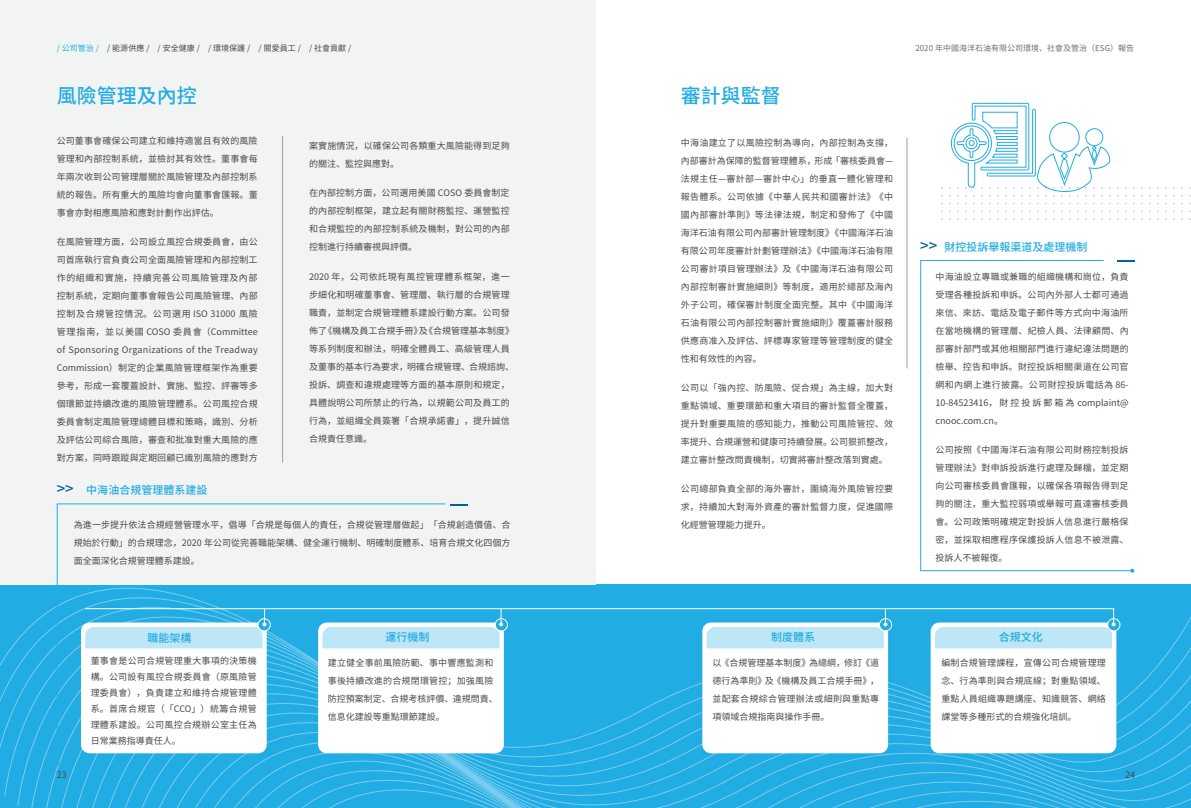
<style>
.page{position:relative;width:1191px;height:808px;background:#fff}
.page>*{position:absolute;margin:0;border:0;box-sizing:border-box;transform-origin:0 0}
.t1{font:500 20px "Source Han Sans CN";color:#22ace4}
.t2{font:500 11px "Source Han Sans CN";color:#22ace4}
.t3{font:9px/18px "Source Han Sans CN";letter-spacing:.015em;color:#4c4948;text-align:justify}
.t4{font:8px "Source Han Sans CN";color:#4c4948}
.t5{font:8px "Source Han Sans CN";color:#727171}
.s1{color:#22ace4}
.s2{font-size:15px;color:#0061a3}
</style>
<div class="page">
<svg style="left:0;top:577px;width:1191px;height:231px;background:#2eb0e5"></svg>
<div style="left:0;top:0;width:595px;height:584px;background:#f2f3f3"></div>
<hr style="left:282px;top:136px;width:1px;height:326px;background:#9fa0a0">
<hr style="left:906px;top:138px;width:1px;height:230px;background:#9fa0a0">
<svg style="left:920px;top:260px;width:213px;height:312px"></svg>
<svg style="left:1130px;top:569px;width:4px;height:4px"></svg>
<svg style="left:1117px;top:260px;width:17px;height:2px"></svg>
<svg style="left:56px;top:503px;width:390px;height:261px"></svg>
<svg style="left:55px;top:761px;width:4px;height:4px"></svg>
<svg style="left:451px;top:504px;width:17px;height:1px"></svg>
<div style="left:81px;top:622px;width:186px;height:131px;background:#fff;border-radius:9px"></div>
<div style="left:318px;top:622px;width:186px;height:131px;background:#fff;border-radius:9px"></div>
<div style="left:702px;top:622px;width:186px;height:131px;background:#fff;border-radius:9px"></div>
<div style="left:930px;top:622px;width:186px;height:131px;background:#fff;border-radius:9px"></div>
<div style="left:935px;top:627px;width:177px;height:21px;background:#bde6f7"></div>
<svg style="left:258px;top:619px;width:12px;height:12px"></svg>
<div style="left:258px;top:618px;width:13px;height:13px;border:1px solid #fff;border-radius:50%"></div>
<div style="left:495px;top:619px;width:12px;height:12px;background:#22ace4;border-radius:50%"></div>
<div style="left:495px;top:618px;width:13px;height:13px;border:1px solid #fff;border-radius:50%"></div>
<svg style="left:879px;top:619px;width:12px;height:12px"></svg>
<div style="left:879px;top:618px;width:13px;height:13px;border:1px solid #fff;border-radius:50%"></div>
<svg style="left:1107px;top:619px;width:13px;height:12px"></svg>
<div style="left:1107px;top:618px;width:13px;height:13px;border:1px solid #fff;border-radius:50%"></div>
<svg style="left:949px;top:102px;width:162px;height:95px"></svg>
<hr style="left:85px;top:608px;width:1029px;height:1px;background:#fff">
<svg style="left:85px;top:608px;width:181px;height:40px;background:#95d7f2"></svg>
<svg style="left:322px;top:608px;width:181px;height:40px;background:#92d5f1"></svg>
<svg style="left:706px;top:608px;width:181px;height:40px;background:#92d6f1"></svg>
<svg style="left:1111px;top:608px;width:4px;height:18px"></svg>
<p class="t4" style="left:57px;top:43px;width:296px"><span class="s1">/ 公司管治 /</span> / 能源供應 / / 安全健康 / / 環境保護 / / 關愛員工 / / 社會貢獻 /</p>
<p class="t5" style="left:915px;top:44px;width:220px">2020 年中國海洋石油有限公司環境、社會及管治（ESG）報告</p>
<h1 class="t1" style="left:57px;top:85px;width:141px">風險管理及內控</h1>
<h1 class="t1" style="left:681px;top:85px;width:101px">審計與監督</h1>
<p class="t3" style="left:57px;top:132px;width:202px">公司董事會確保公司建立和維持適當且有效的風險管理和內部控制系統，並檢討其有效性。董事會每年兩次收到公司管理層關於風險管理及內部控制系統的報告。所有重大的風險均會向董事會匯報。董事會亦對相應風險和應對計劃作出評估。</p>
<p class="t3" style="left:57px;top:233px;width:202px">在風險管理方面，公司設立風控合規委員會，由公司首席執行官負責公司全面風險管理和內部控制工作的組織和實施，持續完善公司風險管理及內部控制系統，定期向董事會報告公司風險管理、內部控制及合規管控情況。公司選用 ISO 31000 風險管理指南，並以美國 COSO 委員會（Committee of Sponsoring Organizations of the Treadway Commission）制定的企業風險管理框架作為重要參考，形成一套覆蓋設計、實施、監控、評審等多個環節並持續改進的風險管理體系。公司風控合規委員會制定風險管理總體目標和策略，識別、分析及評估公司綜合風險，審查和批准對重大風險的應對方案，同時跟蹤與定期回顧已識別風險的應對方</p>
<p class="t3" style="left:309px;top:137px;width:202px">案實施情況，以確保公司各類重大風險能得到足夠的關注、監控與應對。</p>
<p class="t3" style="left:309px;top:184px;width:202px">在內部控制方面，公司選用美國 COSO 委員會制定的內部控制框架，建立起有關財務監控、運營監控和合規監控的內部控制系統及機制，對公司的內部控制進行持續審視與評價。</p>
<p class="t3" style="left:309px;top:267px;width:206px;text-align:left">2020 年，公司依託現有風控管理體系框架，進一步細化和明確董事會、管理層、執行層的合規管理職責，並制定合規管理體系建設行動方案。公司發佈了《機構及員工合規手冊》及《合規管理基本制度》等系列制度和辦法，明確全體員工、高級管理人員及董事的基本行為要求，明確合規管理、合規諮詢、投訴、調查和違規處理等方面的基本原則和規定，具體說明公司所禁止的行為，以規範公司及員工的行為，並組織全員簽署「合規承諾書」，提升誠信合規責任意識。</p>
<p class="t2" style="left:57px;top:484px;width:152px"><span class="s2">&gt;&gt;</span> 中海油合規管理體系建設</p>
<p class="t3" style="left:74px;top:515px;width:438px">為進一步提升依法合規經營管理水平，倡導「合規是每個人的責任，合規從管理層做起」「合規創造價值、合規始於行動」的合規理念，2020 年公司從完善職能架構、健全運行機制、明確制度體系、培育合規文化四個方面全面深化合規管理體系建設。</p>
<p class="t3" style="left:681px;top:134px;width:214px">中海油建立了以風險控制為導向，內部控制為支撐，內部審計為保障的監督管理體系，形成「審核委員會—法規主任—審計部—審計中心」的垂直一體化管理和報告體系。公司依據《中華人民共和國審計法》《中國內部審計準則》等法律法規，制定和發佈了《中國海洋石油有限公司內部審計管理制度》《中國海洋石油有限公司年度審計計劃管理辦法》《中國海洋石油有限公司審計項目管理辦法》及《中國海洋石油有限公司內部控制審計實施細則》等制度，適用於總部及海內外子公司，確保審計制度全面完整。其中《中國海洋石油有限公司內部控制審計實施細則》覆蓋審計服務供應商准入及評估、評標專家管理等管理制度的健全性和有效性的內容。</p>
<p class="t3" style="left:681px;top:379px;width:214px">公司以「強內控、防風險、促合規」為主線，加大對重點領域、重要環節和重大項目的審計監督全覆蓋，提升對重要風險的感知能力，推動公司風險管控、效率提升、合規運營和健康可持續發展。公司狠抓整改，建立審計整改問責機制，切實將審計整改落到實處。</p>
<p class="t3" style="left:681px;top:480px;width:214px">公司總部負責全部的海外審計，圍繞海外風險管控要求，持續加大對海外資產的審計監督力度，促進國際化經營管理能力提升。</p>
<p class="t2" style="left:920px;top:241px;width:169px"><span class="s2">&gt;&gt;</span> 財控投訴舉報渠道及處理機制</p>
<p class="t3" style="left:935px;top:268px;width:195px">中海油設立專職或兼職的組織機構和崗位，負責受理各種投訴和申訴。公司內外部人士都可通過來信、來訪、電話及電子郵件等方式向中海油所在當地機構的管理層、紀檢人員、法律顧問、內部審計部門或其他相關部門進行違紀違法問題的檢舉、控告和申訴。財控投訴相關渠道在公司官網和內網上進行披露。公司財控投訴電話為 86- 10-84523416，財控投訴郵箱為 complaint@ cnooc.com.cn。</p>
<p class="t3" style="left:935px;top:441px;width:195px">公司按照《中國海洋石油有限公司財務控制投訴管理辦法》對申訴投訴進行處理及歸檔，並定期向公司審核委員會匯報，以確保各項報告得到足夠的關注，重大監控弱項或舉報可直達審核委員會。公司政策明確規定對投訴人信息進行嚴格保密，並採取相應程序保護投訴人信息不被泄露、投訴人不被報復。</p>
<p class="t2" style="left:147px;top:632px;width:45px">職能架構</p>
<p class="t2" style="left:385px;top:631px;width:45px">運行機制</p>
<p class="t3" style="left:328px;top:654px;width:171px;text-align:left">建立健全事前風險防範、事中響應監測和事後持續改進的合規閉環管控；加強風險防控預案制定、合規考核評價、違規問責、信息化建設等重點環節建設。</p>
<p class="t3" style="left:712px;top:654px;width:168px">以《合規管理基本制度》為總綱，修訂《道德行為準則》及《機構及員工合規手冊》，並配套合規綜合管理辦法或細則與重點專項領域合規指南與操作手冊。</p>
<p class="t2" style="left:771px;top:631px;width:45px">制度體系</p>
<p class="t3" style="left:91px;top:653px;width:168px;line-height:16px">董事會是公司合規管理重大事項的決策機構。公司設有風控合規委員會（原風險管理委員會），負責建立和維持合規管理體系。首席合規官（「CCO」）統籌合規管理體系建設。公司風控合規辦公室主任為日常業務指導責任人。</p>
<p class="t2" style="left:998px;top:631px;width:45px">合規文化</p>
<p class="t3" style="left:941px;top:653px;width:166px">編制合規管理課程，宣傳公司合規管理理念、行為準則與合規底線；對重點領域、重點人員組織專題講座、知識競答、網絡課堂等多種形式的合規強化培訓。</p>
<p class="t3" style="left:57px;top:765px;width:11px">23</p>
<p class="t3" style="left:1125px;top:765px;width:11px">24</p>
</div>
